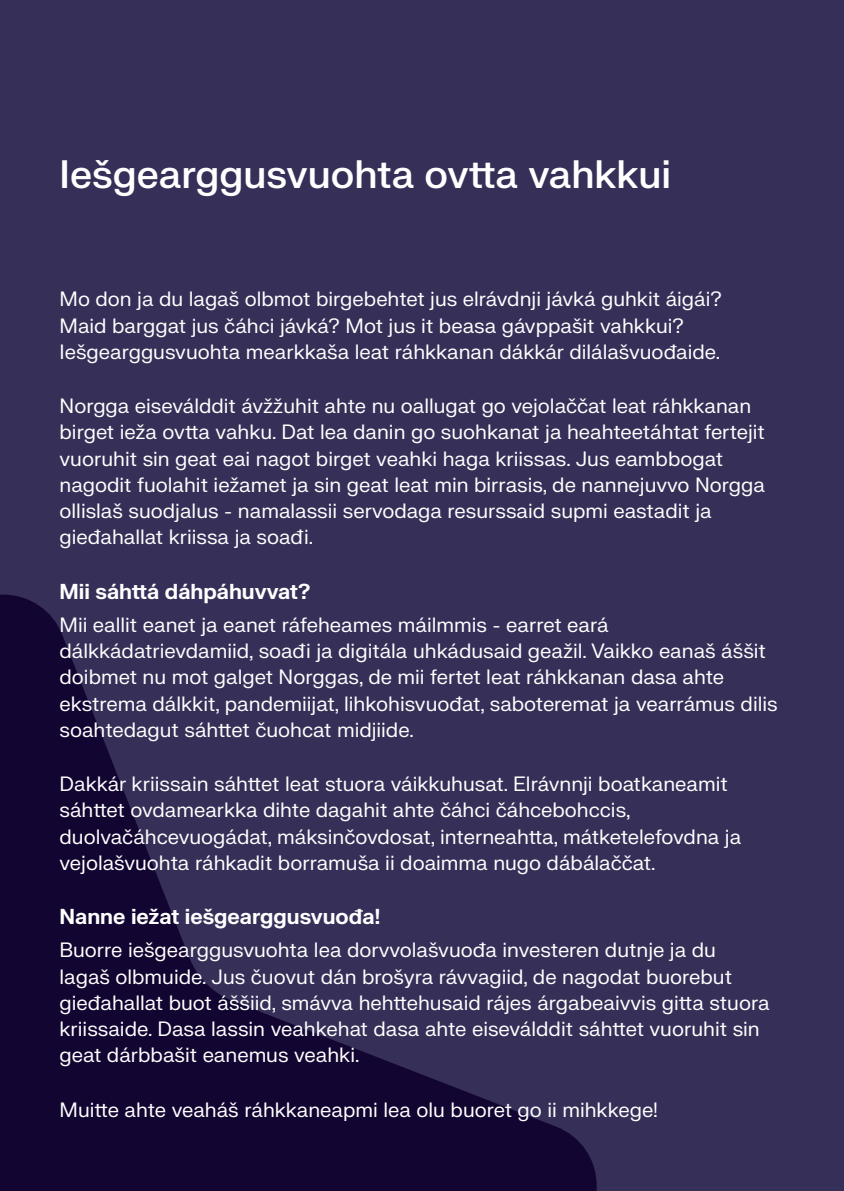
<style>
.page{position:relative;width:844px;height:1191px;background:#fff}
.page>*{position:absolute;margin:0;border:0;box-sizing:border-box;transform-origin:0 0}
.t1{font:500 38.5px "FK Grotesk Neue";color:#fff}
.t2{font:700 21px "FK Grotesk Neue";color:#fff}
.Body_copy{font:20.12px/26.2px "FK Grotesk Neue";color:#fff}
</style>
<div class="page">
<div style="left:0;top:0;width:843px;height:1191px;background:#362f58"></div>
<svg style="left:0;top:594px;width:596px;height:597px"></svg>
<hr style="left:843px;top:0;width:1px;height:1191px;background:#362f58">
<h2 class="t1" style="left:60px;top:146px;width:613px">Iešgearggusvuohta ovtta vahkkui</h2>
<p class="Body_copy" style="left:60px;top:285px;width:663px">Mo don ja du lagaš olbmot birgebehtet jus elrávdnji jávká guhkit áigái?<br>Maid barggat jus čáhci jávká? Mot jus it beasa gávppašit vahkkui?<br>Iešgearggusvuohta mearkkaša leat ráhkkanan dákkár dilálašvuođaide.</p>
<p class="Body_copy" style="left:60px;top:392px;width:706px">Norgga eiseválddit ávžžuhit ahte nu oallugat go vejolaččat leat ráhkkanan birget ieža ovtta vahku. Dat lea danin go suohkanat ja heahteetáhtat fertejit vuoruhit sin geat eai nagot birget veahki haga kriissas. Jus eambbogat nagodit fuolahit iežamet ja sin geat leat min birrasis, de nannejuvvo Norgga ollislaš suodjalus - namalassii servodaga resurssaid supmi eastadit ja gieđahallat kriissa ja soađi.</p>
<h3 class="t2" style="left:60px;top:575px;width:252px">Mii sáhttá dáhpáhuvvat?</h3>
<p class="Body_copy" style="left:60px;top:610px;width:719px">Mii eallit eanet ja eanet ráfeheames máilmmis - earret eará dálkkádatrievdamiid, soađi ja digitála uhkádusaid geažil. Vaikko eanaš áššit doibmet nu mot galget Norggas, de mii fertet leat ráhkkanan dasa ahte ekstrema dálkkit, pandemiijat, lihkohisvuođat, saboteremat ja vearrámus dilis soahtedagut sáhttet čuohcat midjiide.</p>
<p class="Body_copy" style="left:60px;top:770px;width:683px">Dakkár kriissain sáhttet leat stuora váikkuhusat. Elrávnnji boatkaneamit sáhttet ovdamearkka dihte dagahit ahte čáhci čáhcebohccis, duolvačáhcevuogádat, máksinčovdosat, interneahtta, mátketelefovdna ja vejolašvuohta ráhkadit borramuša ii doaimma nugo dábálaččat.</p>
<h3 class="t2" style="left:60px;top:901px;width:322px">Nanne iežat iešgearggusvuođa!</h3>
<p class="Body_copy" style="left:60px;top:936px;width:711px">Buorre iešgearggusvuohta lea dorvvolašvuođa investeren dutnje ja du lagaš olbmuide. Jus čuovut dán brošyra rávvagiid, de nagodat buorebut gieđahallat buot áššiid, smávva hehttehusaid rájes árgabeaivvis gitta stuora kriissaide. Dasa lassin veahkehat dasa ahte eiseválddit sáhttet vuoruhit sin geat dárbbašit eanemus veahki.</p>
<p class="Body_copy" style="left:60px;top:1095px;width:600px">Muitte ahte veaháš ráhkkaneapmi lea olu buoret go ii mihkkege!</p>
</div>
